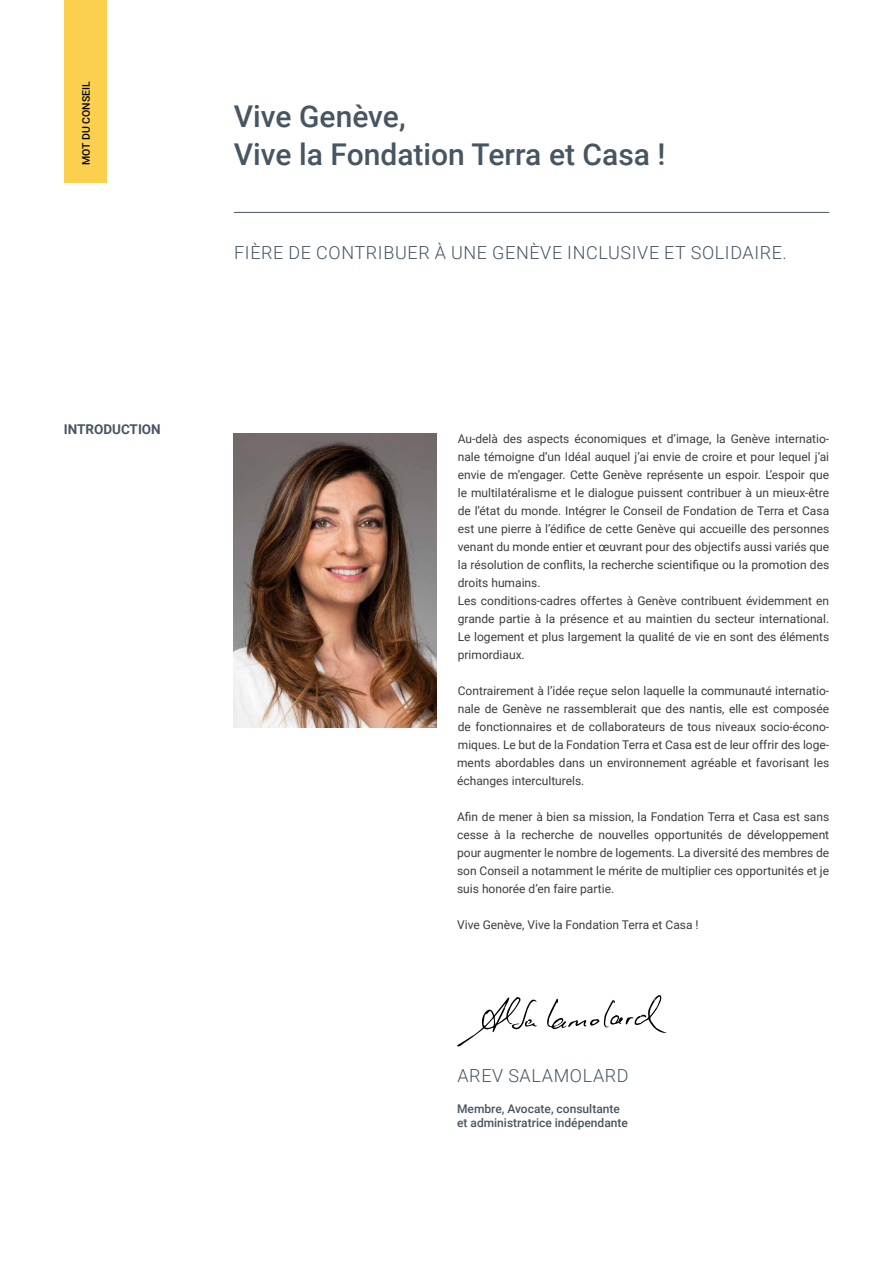
<style>
.page{position:relative;width:893px;height:1263px;background:#fff}
.page>*{position:absolute;margin:0;border:0;box-sizing:border-box;transform-origin:0 0}
.t1{font:500 30px/37.5px "Roboto";color:#465663}
.t2{font:300 18px "Roboto";letter-spacing:.035em;color:#465663}
.t3{font:700 13.5px "Roboto";color:#465663}
.t4{font:12px/18px "Roboto";color:#3c3c3b;text-align:justify}
.t5{font:500 12px/13.5px "Roboto";color:#465663}
.t6{font:500 10.5px "Roboto";color:#000}
</style>
<div class="page">
<img style="left:234px;top:434px;width:203px;height:293px">
<div style="left:64px;top:0;width:42px;height:183px;background:#fcd04f"></div>
<hr style="left:234px;top:212px;width:595px;height:1px;background:#465663">
<svg style="left:457px;top:997px;width:80px;height:49px"></svg>
<svg style="left:547px;top:995px;width:120px;height:38px"></svg>
<p class="t6" style="left:79px;top:165px;width:85px;rotate:-90deg">MOT DU CONSEIL</p>
<p class="t3" style="left:64px;top:419px;width:99px">INTRODUCTION</p>
<h1 class="t1" style="left:234px;top:97px;width:433px">Vive Genève,<br>Vive la Fondation Terra et Casa !</h1>
<h2 class="t2" style="left:234px;top:240px;width:554px">FIÈRE DE CONTRIBUER À UNE GENÈVE INCLUSIVE ET SOLIDAIRE.</h2>
<p class="t4" style="left:458px;top:429px;width:373px;text-align:left">Au-delà des aspects économiques et d’image, la Genève internatio&shy;nale témoigne d’un Idéal auquel j’ai envie de croire et pour lequel j’ai envie de m’engager. Cette Genève représente un espoir. L’espoir que le multilatéralisme et le dialogue puissent contribuer à un mieux-être de l’état du monde. Intégrer le Conseil de Fondation de Terra et Casa est une pierre à l’édifice de cette Genève qui accueille des personnes venant du monde entier et œuvrant pour des objectifs aussi variés que la résolution de conflits, la recherche scientifique ou la promotion des droits humains.<br>Les conditions-cadres offertes à Genève contribuent évidemment en grande partie à la présence et au maintien du secteur international.<br>Le logement et plus largement la qualité de vie en sont des éléments primordiaux.</p>
<p class="t4" style="left:457px;top:681px;width:374px">Contrairement à l’idée reçue selon laquelle la communauté internatio&shy;nale de Genève ne rassemblerait que des nantis, elle est composée de fonctionnaires et de collaborateurs de tous niveaux socio-écono&shy;miques. Le but de la Fondation Terra et Casa est de leur offrir des loge&shy;ments abordables dans un environnement agréable et favorisant les échanges interculturels.</p>
<p class="t4" style="left:457px;top:807px;width:374px">Afin de mener à bien sa mission, la Fondation Terra et Casa est sans cesse à la recherche de nouvelles opportunités de développement pour augmenter le nombre de logements. La diversité des membres de son Conseil a notamment le mérite de multiplier ces opportunités et je suis honorée d’en faire partie.</p>
<p class="t4" style="left:457px;top:915px;width:243px">Vive Genève, Vive la Fondation Terra et Casa !</p>
<h2 class="t2" style="left:457px;top:1063px;width:173px">AREV SALAMOLARD</h2>
<p class="t5" style="left:457px;top:1102px;width:172px">Membre, Avocate, consultante et administratrice indépendante</p>
</div>
